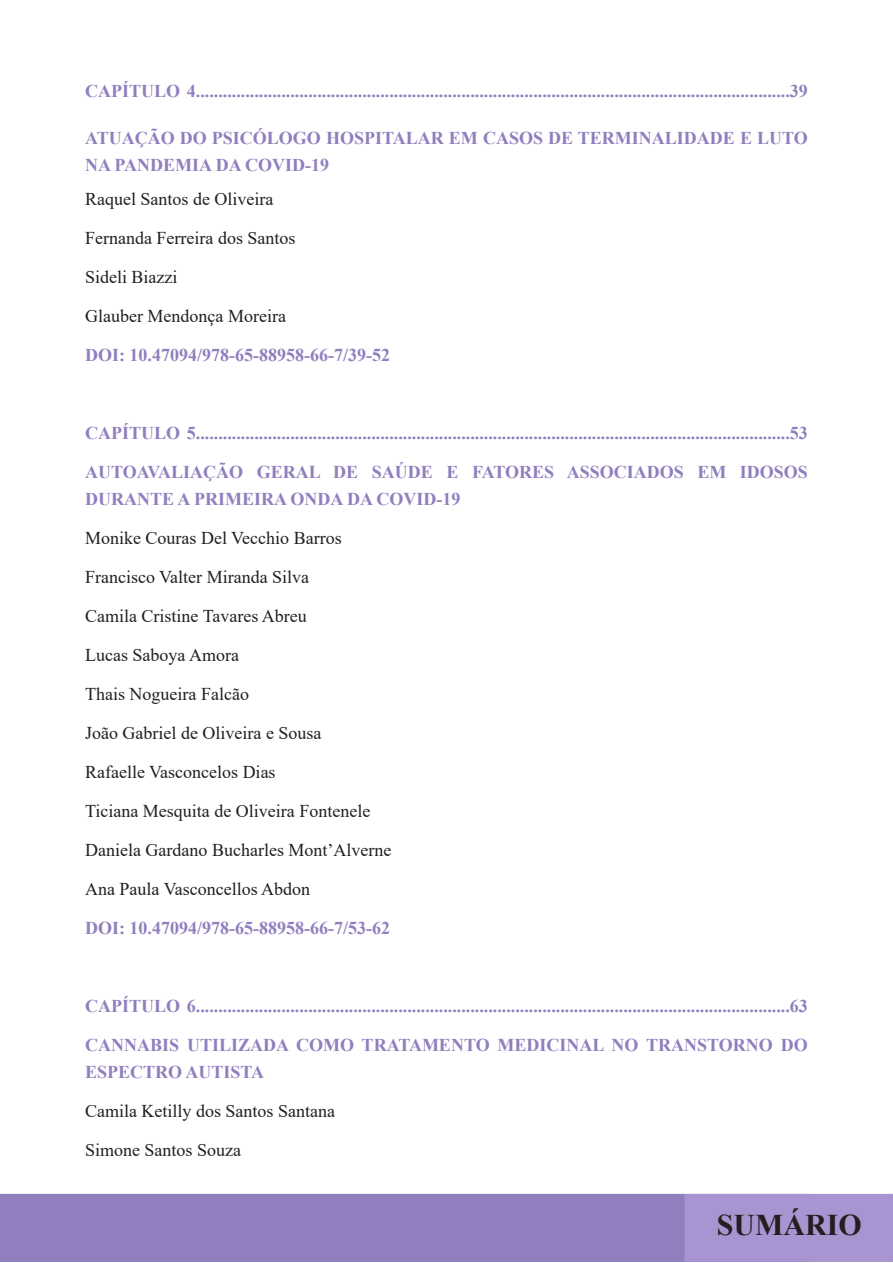
<style>
.page{position:relative;width:893px;height:1263px;background:#fff}
.page>*{position:absolute;margin:0;border:0;box-sizing:border-box;transform-origin:0 0}
.t1{font:700 30px "Times New Roman";color:#231f20}
.Normal__Web{font:700 18px/27px "Times New Roman";color:#907ebe}
.t2{font:18px "Times New Roman";color:#231f20}
</style>
<div class="page">
<div style="left:0;top:1194px;width:810px;height:68px;background:#907ebe"></div>
<div style="left:685px;top:1194px;width:208px;height:67px;background:#a894d1"></div>
<div style="left:685px;top:1194px;width:208px;height:68px;border:2px solid #a894d1"></div>
<p class="Normal__Web" style="left:85px;top:77px;width:724px">CAPÍTULO 4....................................................................................................................................39</p>
<p class="Normal__Web" style="left:85px;top:124px;width:724px">ATUAÇÃO DO PSICÓLOGO HOSPITALAR EM CASOS DE TERMINALIDADE E LUTO<br>NA PANDEMIA DA COVID-19</p>
<p class="t2" style="left:85px;top:187px;width:190px">Raquel Santos de Oliveira</p>
<p class="t2" style="left:85px;top:226px;width:212px">Fernanda Ferreira dos Santos</p>
<p class="t2" style="left:85px;top:265px;width:94px">Sideli Biazzi</p>
<p class="t2" style="left:85px;top:304px;width:202px">Glauber Mendonça Moreira</p>
<p class="Normal__Web" style="left:85px;top:341px;width:306px">DOI: 10.47094/978-65-88958-66-7/39-52</p>
<p class="Normal__Web" style="left:85px;top:419px;width:724px">CAPÍTULO 5....................................................................................................................................53</p>
<p class="Normal__Web" style="left:85px;top:458px;width:724px">AUTOAVALIAÇÃO GERAL DE SAÚDE E FATORES ASSOCIADOS EM IDOSOS<br>DURANTE A PRIMEIRA ONDA DA COVID-19</p>
<p class="t2" style="left:85px;top:526px;width:258px">Monike Couras Del Vecchio Barros</p>
<p class="t2" style="left:85px;top:565px;width:226px">Francisco Valter Miranda Silva</p>
<p class="t2" style="left:85px;top:604px;width:223px">Camila Cristine Tavares Abreu</p>
<p class="t2" style="left:85px;top:643px;width:155px">Lucas Saboya Amora</p>
<p class="t2" style="left:85px;top:682px;width:165px">Thais Nogueira Falcão</p>
<p class="t2" style="left:85px;top:721px;width:238px">João Gabriel de Oliveira e Sousa</p>
<p class="t2" style="left:85px;top:760px;width:192px">Rafaelle Vasconcelos Dias</p>
<p class="t2" style="left:85px;top:799px;width:287px">Ticiana Mesquita de Oliveira Fontenele</p>
<p class="t2" style="left:85px;top:838px;width:308px">Daniela Gardano Bucharles Mont’Alverne</p>
<p class="t2" style="left:85px;top:877px;width:227px">Ana Paula Vasconcellos Abdon</p>
<p class="Normal__Web" style="left:85px;top:914px;width:306px">DOI: 10.47094/978-65-88958-66-7/53-62</p>
<p class="Normal__Web" style="left:85px;top:992px;width:724px">CAPÍTULO 6....................................................................................................................................63</p>
<p class="Normal__Web" style="left:85px;top:1031px;width:724px">CANNABIS UTILIZADA COMO TRATAMENTO MEDICINAL NO TRANSTORNO DO<br>ESPECTRO AUTISTA</p>
<p class="t2" style="left:85px;top:1099px;width:252px">Camila Ketilly dos Santos Santana</p>
<p class="t2" style="left:85px;top:1138px;width:158px">Simone Santos Souza</p>
<h1 class="t1" style="left:717px;top:1204px;width:146px">SUMÁRIO</h1>
</div>
